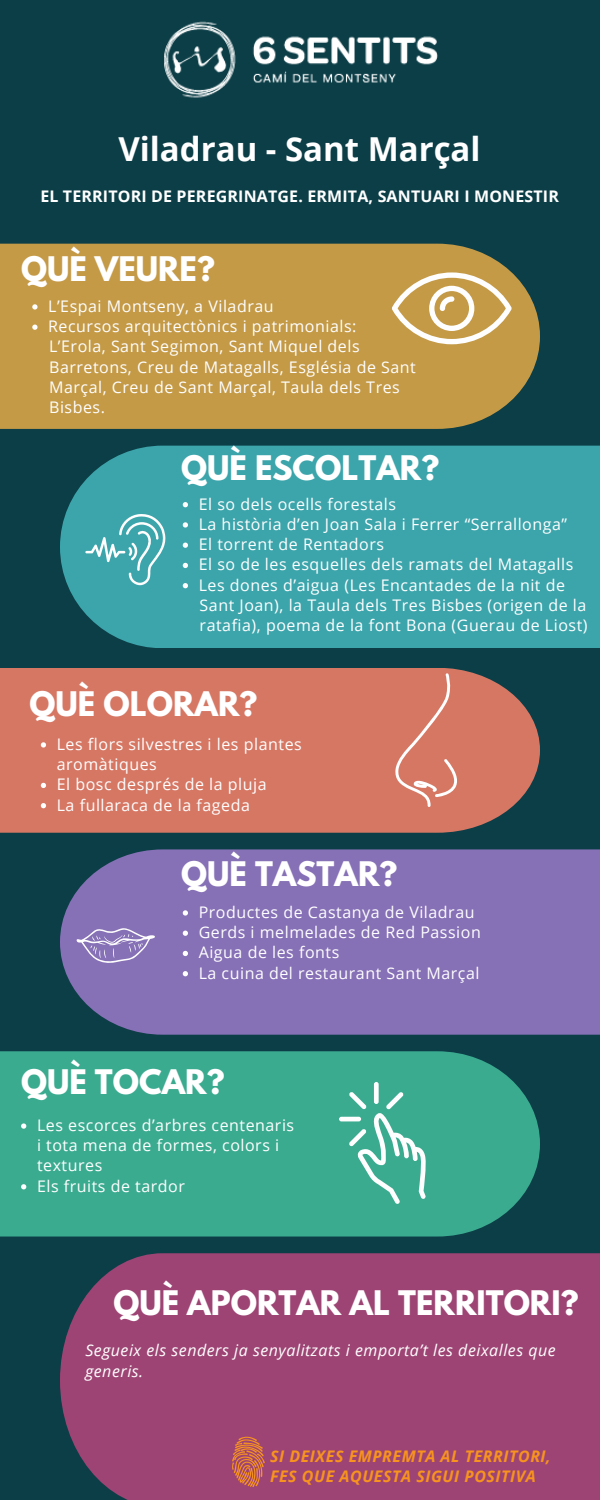
<style>
.page{position:relative;width:600px;height:1500px;background:#0c3e47}
.page>*{position:absolute;margin:0;border:0;box-sizing:border-box;transform-origin:0 0}
.t1{font:700 33px "Open Sans";color:#fff}
.t2{font:700 30px "League Spartan";color:#fff}
.t3{font:16px/20.2px "Open Sans";letter-spacing:.035em;color:#fff}
.t4{font:italic 16px/20.2px "Open Sans";letter-spacing:.035em;color:#fff}
.t5{font:italic 700 16px/20.2px "Open Sans";letter-spacing:.035em;color:#f7931e}
.t6{font:700 16px "Open Sans";letter-spacing:.01em;color:#fff}
</style>
<div class="page">
<div style="left:0;top:244px;width:540px;height:185px;background:#c49a47"></div>
<div style="left:0;top:1051px;width:540px;height:186px;background:#3bab90"></div>
<div style="left:0;top:668px;width:540px;height:165px;background:#d67764"></div>
<div style="left:60px;top:446px;width:540px;height:202px;background:#3ca5ac"></div>
<div style="left:60px;top:1253px;width:540px;height:247px;background:#9d4474"></div>
<div style="left:60px;top:849px;width:540px;height:186px;background:#8670b6"></div>
<img style="left:164px;top:21px;width:274px;height:77px">
<svg style="left:85px;top:513px;width:81px;height:72px;background:#59b2b8"></svg>
<svg style="left:392px;top:272px;width:120px;height:72px;background:#d2b376"></svg>
<svg style="left:394px;top:673px;width:65px;height:134px;background:#d98271"></svg>
<svg style="left:76px;top:928px;width:79px;height:36px;background:#9987c1"></svg>
<div style="left:374px;top:1082px;width:5px;height:22px;background:#fefefe;border-radius:2px"></div>
<svg style="left:339px;top:1092px;width:88px;height:112px;background:#5fbaa4"></svg>
<svg style="left:32px;top:304px;width:6px;height:6px"></svg>
<svg style="left:32px;top:325px;width:6px;height:5px"></svg>
<svg style="left:183px;top:502px;width:5px;height:5px"></svg>
<svg style="left:183px;top:522px;width:5px;height:6px"></svg>
<svg style="left:183px;top:543px;width:5px;height:5px"></svg>
<svg style="left:183px;top:563px;width:5px;height:5px"></svg>
<svg style="left:183px;top:583px;width:5px;height:5px"></svg>
<svg style="left:41px;top:742px;width:5px;height:6px"></svg>
<svg style="left:41px;top:783px;width:5px;height:5px"></svg>
<svg style="left:41px;top:803px;width:5px;height:5px"></svg>
<svg style="left:21px;top:1123px;width:5px;height:6px"></svg>
<svg style="left:21px;top:1184px;width:5px;height:5px"></svg>
<svg style="left:183px;top:910px;width:5px;height:6px"></svg>
<svg style="left:183px;top:931px;width:5px;height:5px"></svg>
<svg style="left:183px;top:951px;width:5px;height:5px"></svg>
<svg style="left:183px;top:971px;width:5px;height:5px"></svg>
<svg style="left:232px;top:1437px;width:33px;height:50px;background:#bf6252"></svg>
<p class="t1" style="left:118px;top:126px;width:364px">Viladrau - Sant Marçal</p>
<p class="t6" style="left:40px;top:185px;width:520px">EL TERRITORI DE PEREGRINATGE. ERMITA, SANTUARI I MONESTIR</p>
<h2 class="t2" style="left:21px;top:254px;width:195px">QUÈ VEURE?</h2>
<p class="t3" style="left:48px;top:295px;width:227px">L’Espai Montseny, a Viladrau</p>
<p class="t3" style="left:48px;top:316px;width:310px">Recursos arquitectònics i patrimonials:</p>
<p class="t3" style="left:49px;top:336px;width:312px">L’Erola, Sant Segimon, Sant Miquel dels</p>
<h1 class="t3" style="left:49px;top:356px;width:368px">Barretons, Creu de Matagalls, Església de Sant</h1>
<p class="t3" style="left:49px;top:376px;width:352px">Marçal, Creu de Sant Marçal, Taula dels Tres</p>
<p class="t3" style="left:49px;top:397px;width:57px">Bisbes.</p>
<h3 class="t2" style="left:181px;top:453px;width:260px">QUÈ ESCOLTAR?</h3>
<p class="t3" style="left:199px;top:493px;width:199px">El so dels ocells forestals</p>
<p class="t3" style="left:199px;top:514px;width:370px">La història d’en Joan Sala i Ferrer “Serrallonga”</p>
<p class="t3" style="left:199px;top:534px;width:187px">El torrent de Rentadors</p>
<p class="t3" style="left:199px;top:554px;width:376px">El so de les esquelles dels ramats del Matagalls</p>
<p class="t3" style="left:199px;top:574px;width:368px">Les dones d’aigua (Les Encantades de la nit de</p>
<p class="t3" style="left:200px;top:595px;width:388px">Sant Joan), la Taula dels Tres Bisbes (origen de la</p>
<h1 class="t3" style="left:200px;top:615px;width:389px">ratafia), poema de la font Bona (Guerau de Liost)</h1>
<p class="t2" style="left:30px;top:689px;width:229px">QUÈ OLORAR?</p>
<p class="t3" style="left:57px;top:733px;width:247px">Les flors silvestres i les plantes aromàtiques</p>
<p class="t3" style="left:57px;top:774px;width:211px">El bosc després de la pluja</p>
<p class="t3" style="left:57px;top:794px;width:195px">La fullaraca de la fageda</p>
<h1 class="t2" style="left:181px;top:859px;width:218px">QUÈ TASTAR?</h1>
<p class="t3" style="left:199px;top:902px;width:277px">Productes de Castanya de Viladrau</p>
<p class="t3" style="left:199px;top:922px;width:284px">Gerds i melmelades de Red Passion</p>
<p class="t3" style="left:199px;top:942px;width:142px">Aigua de les fonts</p>
<h1 class="t3" style="left:199px;top:962px;width:282px">La cuina del restaurant Sant Marçal</h1>
<p class="t2" style="left:21px;top:1067px;width:205px">QUÈ TOCAR?</p>
<p class="t3" style="left:37px;top:1115px;width:259px">Les escorces d’arbres centenaris i tota mena de formes, colors i textures</p>
<h1 class="t3" style="left:37px;top:1175px;width:150px">Els fruits de tardor</h1>
<p class="t2" style="left:113px;top:1288px;width:467px">QUÈ APORTAR AL TERRITORI?</p>
<p class="t4" style="left:85px;top:1340px;width:472px">Segueix els senders ja senyalitzats i emporta’t les deixalles que generis.</p>
<p class="t5" style="left:270px;top:1446px;width:282px">SI DEIXES EMPREMTA AL TERRITORI,<br>FES QUE AQUESTA SIGUI POSITIVA</p>
</div>
